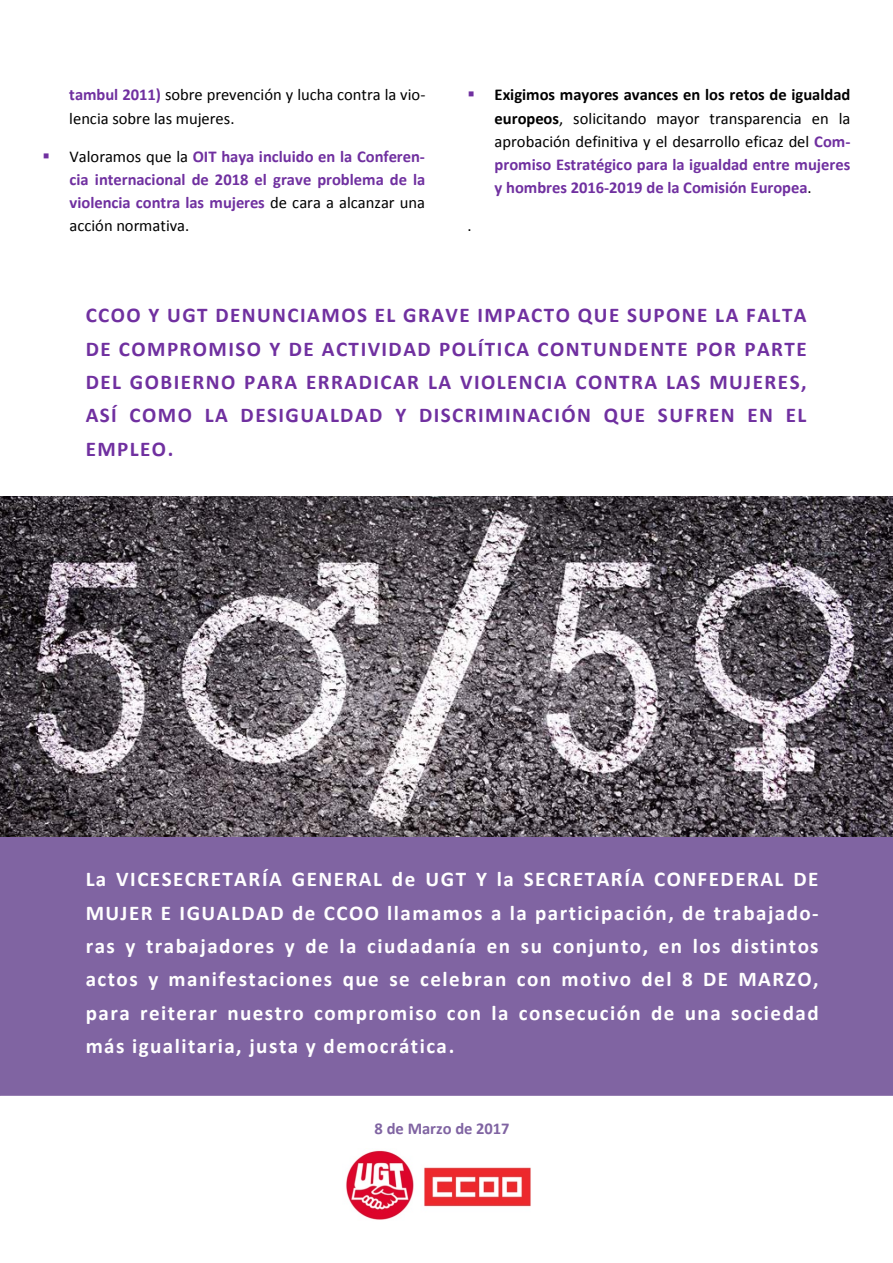
<style>
.page{position:relative;width:893px;height:1263px;background:#fff}
.page>*{position:absolute;margin:0;border:0;box-sizing:border-box;transform-origin:0 0}
.t1{font:700 21px/33.3px "Calibri";letter-spacing:.07em;color:#fff;text-align:justify}
.t2{font:700 21px/33.3px "Calibri";letter-spacing:.07em;color:#7030a0;text-align:justify}
.t3{font:700 16.5px/23.2px "Calibri";letter-spacing:-.005em;color:#7030a0;text-align:justify}
.t4{font:16.5px/23.4px "Calibri";color:#000}
.t5{font:700 16.5px "Calibri";letter-spacing:-.005em;color:#8064a2}
.s1{font-weight:700;color:#7030a0}
.s2{font-weight:400;color:#000}
.s3{color:#000}
</style>
<div class="page">
<img style="left:0;top:496px;width:893px;height:341px">
<div style="left:0;top:837px;width:893px;height:259px;background:#8064a2"></div>
<img style="left:346px;top:1150px;width:185px;height:70px">
<p class="t4" style="left:69px;top:83px;width:358px"><span class="s1">tambul 2011)</span> sobre prevención y lucha contra la vio&shy;lencia sobre las mujeres.</p>
<p class="t3" style="left:69px;top:145px;width:358px;text-indent:-27px">▪ <span class="s2">Valoramos que la</span> OIT haya incluido en la Conferen&shy;cia internacional de 2018 el grave problema de la violencia contra las mujeres <span class="s2">de cara a alcanzar una acción normativa.</span></p>
<p class="t3" style="left:495px;top:83px;width:357px;text-indent:-27px">▪ <span class="s3">Exigimos mayores avances en los retos de igualdad europeos</span><span class="s2">, solicitando mayor transparencia en la aprobación definitiva y el desarrollo eficaz del</span> Com&shy;promiso Estratégico para la igualdad entre mujeres y hombres 2016-2019 de la Comisión Europea<span class="s2">.</span></p>
<p class="t4" style="left:468px;top:214px;width:6px">.</p>
<p class="t2" style="left:86px;top:299px;width:723px">CCOO Y UGT DENUNCIAMOS EL GRAVE IMPACTO QUE SUPONE LA FALTA DE COMPROMISO Y DE ACTIVIDAD POLÍTICA CONTUNDENTE POR PARTE DEL GOBIERNO PARA ERRADICAR LA VIOLENCIA CONTRA LAS MUJERES, ASÍ COMO LA DESIGUALDAD Y DISCRIMINACIÓN QUE SUFREN EN EL EMPLEO.</p>
<p class="t1" style="left:86px;top:863px;width:734px">La VICESECRETARÍA GENERAL de UGT Y la SECRETARÍA CONFEDERAL DE MUJER E IGUALDAD de CCOO llamamos a la participación, de trabajado&shy;ras y trabajadores y de la ciudadanía en su conjunto, en los distintos actos y manifestaciones que se celebran con motivo del 8 DE MARZO, para reiterar nuestro compromiso con la consecución de una sociedad más igualitaria, justa y democrática.</p>
<p class="t5" style="left:375px;top:1118px;width:137px">8 de Marzo de 2017</p>
</div>
